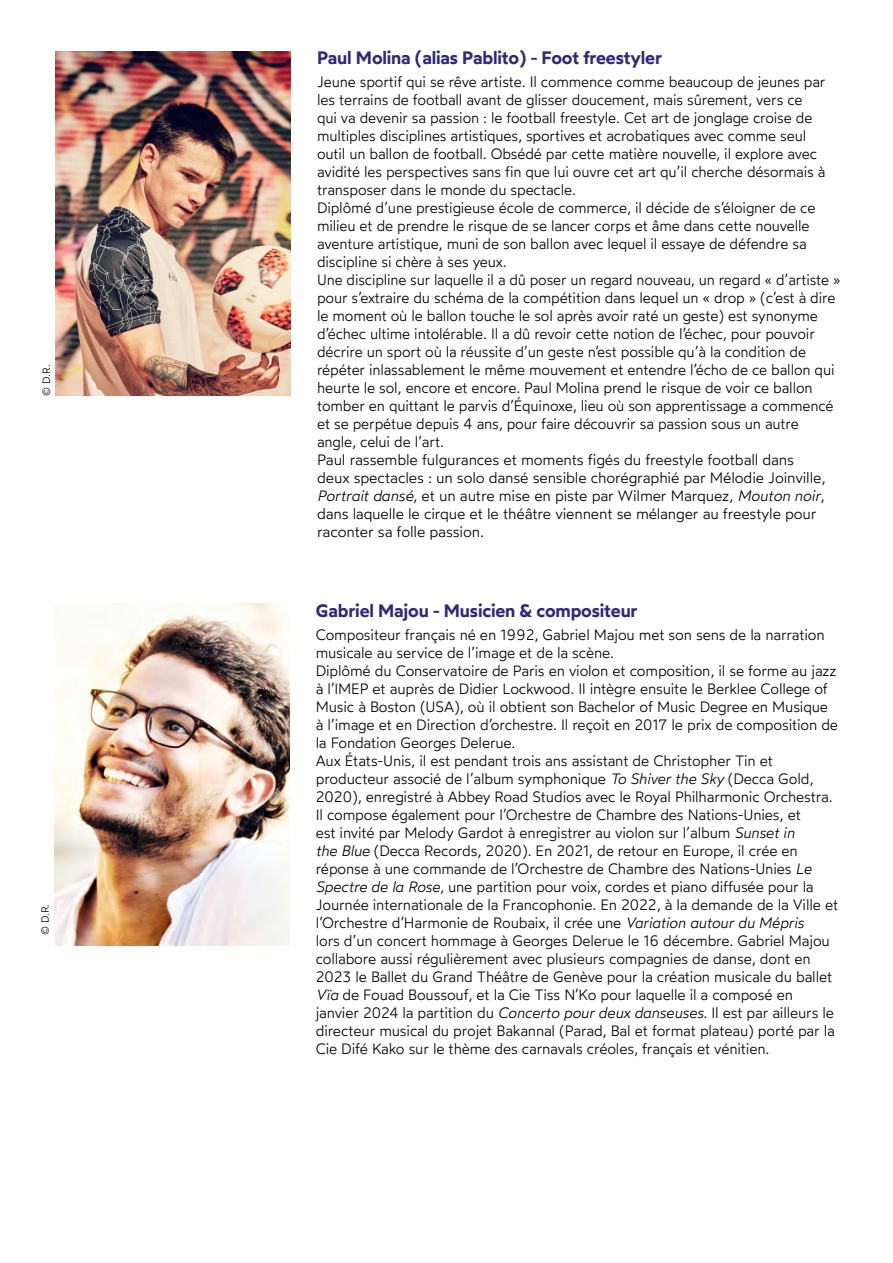
<style>
.page{position:relative;width:893px;height:1263px;background:#fff}
.page>*{position:absolute;margin:0;border:0;box-sizing:border-box;transform-origin:0 0}
.t1{font:600 18px "Wotfard";letter-spacing:-.01em;color:#302878}
.t2{font:300 15px/18px "Wotfard";letter-spacing:-.01em;color:#000}
.t3{font:300 10.5px "Wotfard";color:#000}
.s1{font-style:italic}
</style>
<div class="page">
<img style="left:55px;top:51px;width:236px;height:345px">
<img style="left:54px;top:604px;width:236px;height:341px">
<p class="t3" style="left:40px;top:396px;width:33px;rotate:-90deg">© D.R.</p>
<p class="t3" style="left:39px;top:935px;width:33px;rotate:-90deg">© D.R.</p>
<p class="t1" style="left:317px;top:47px;width:346px">Paul Molina (alias Pablito) - Foot freestyler</p>
<p class="t2" style="left:317px;top:72px;width:525px">Jeune sportif qui se rêve artiste. Il commence comme beaucoup de jeunes par les terrains de football avant de glisser doucement, mais sûrement, vers ce<br>qui va devenir sa passion : le football freestyle. Cet art de jonglage croise de multiples disciplines artistiques, sportives et acrobatiques avec comme seul<br>outil un ballon de football. Obsédé par cette matière nouvelle, il explore avec avidité les perspectives sans fin que lui ouvre cet art qu’il cherche désormais à transposer dans le monde du spectacle.<br>Diplômé d’une prestigieuse école de commerce, il décide de s’éloigner de ce milieu et de prendre le risque de se lancer corps et âme dans cette nouvelle aventure artistique, muni de son ballon avec lequel il essaye de défendre sa discipline si chère à ses yeux.<br>Une discipline sur laquelle il a dû poser un regard nouveau, un regard « d’artiste » pour s’extraire du schéma de la compétition dans lequel un « drop » (c’est à dire le moment où le ballon touche le sol après avoir raté un geste) est synonyme d’échec ultime intolérable. Il a dû revoir cette notion de l’échec, pour pouvoir décrire un sport où la réussite d’un geste n’est possible qu’à la condition de répéter inlassablement le même mouvement et entendre l’écho de ce ballon qui heurte le sol, encore et encore. Paul Molina prend le risque de voir ce ballon tomber en quittant le parvis d’Équinoxe, lieu où son apprentissage a commencé et se perpétue depuis 4 ans, pour faire découvrir sa passion sous un autre angle, celui de l’art.<br>Paul rassemble fulgurances et moments figés du freestyle football dans<br>deux spectacles : un solo dansé sensible chorégraphié par Mélodie Joinville, <span class="s1">Portrait dansé</span>, et un autre mise en piste par Wilmer Marquez, <span class="s1">Mouton noir</span>, dans laquelle le cirque et le théâtre viennent se mélanger au freestyle pour raconter sa folle passion.</p>
<p class="t1" style="left:316px;top:599px;width:323px">Gabriel Majou - Musicien &amp; compositeur</p>
<p class="t2" style="left:316px;top:625px;width:524px">Compositeur français né en 1992, Gabriel Majou met son sens de la narration musicale au service de l’image et de la scène.<br>Diplômé du Conservatoire de Paris en violon et composition, il se forme au jazz à l’IMEP et auprès de Didier Lockwood. Il intègre ensuite le Berklee College of Music à Boston (USA), où il obtient son Bachelor of Music Degree en Musique à l’image et en Direction d’orchestre. Il reçoit en 2017 le prix de composition de la Fondation Georges Delerue.<br>Aux États-Unis, il est pendant trois ans assistant de Christopher Tin et producteur associé de l’album symphonique <span class="s1">To Shiver the Sky</span> (Decca Gold, 2020), enregistré à Abbey Road Studios avec le Royal Philharmonic Orchestra.<br>Il compose également pour l’Orchestre de Chambre des Nations-Unies, et<br>est invité par Melody Gardot à enregistrer au violon sur l’album <span class="s1">Sunset in<br>the Blue</span> (Decca Records, 2020). En 2021, de retour en Europe, il crée en réponse à une commande de l’Orchestre de Chambre des Nations-Unies <span class="s1">Le Spectre de la Rose</span>, une partition pour voix, cordes et piano diffusée pour la Journée internationale de la Francophonie. En 2022, à la demande de la Ville et l’Orchestre d’Harmonie de Roubaix, il crée une <span class="s1">Variation autour du Mépris<br></span>lors d’un concert hommage à Georges Delerue le 16 décembre. Gabriel Majou collabore aussi régulièrement avec plusieurs compagnies de danse, dont en 2023 le Ballet du Grand Théâtre de Genève pour la création musicale du ballet <span class="s1">Vïa</span> de Fouad Boussouf, et la Cie Tiss N’Ko pour laquelle il a composé en janvier 2024 la partition du <span class="s1">Concerto pour deux danseuses</span>. Il est par ailleurs le directeur musical du projet Bakannal (Parad, Bal et format plateau) porté par la Cie Difé Kako sur le thème des carnavals créoles, français et vénitien.</p>
</div>
